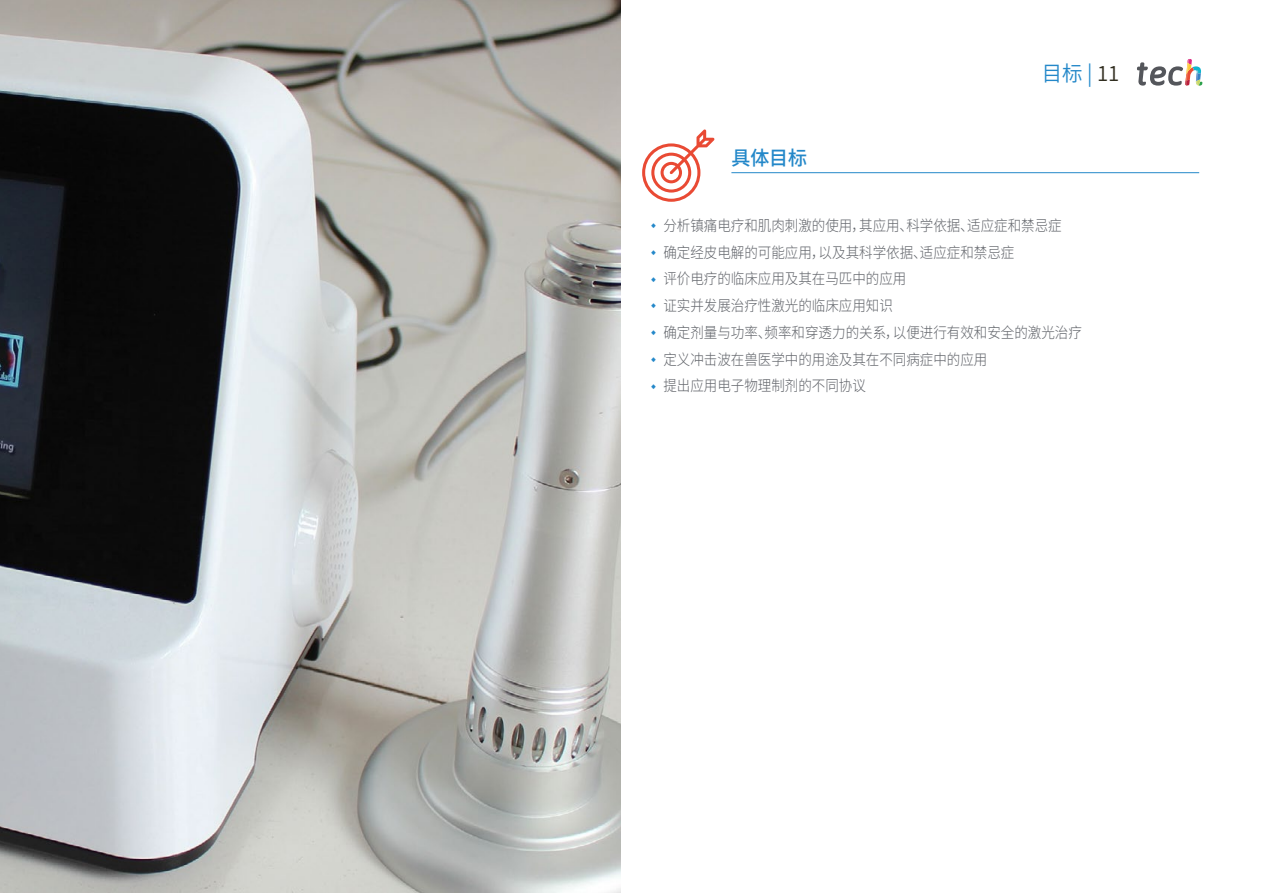
<style>
.page{position:relative;width:1263px;height:893px;background:#fff}
.page>*{position:absolute;margin:0;border:0;box-sizing:border-box;transform-origin:0 0}
.t1{font:21px "Source Han Sans CN";color:#2488c9}
.t2{font:500 19.5px "Source Han Sans CN";color:#2488c9}
.t3{font:300 15px/26.7px "Source Han Sans CN";color:#61646a;scale:.9 1}
.s1{color:#2289cb}
.s2{color:#312e20}
</style>
<div class="page">
<img style="left:0;top:0;width:621px;height:893px">
<hr style="left:731px;top:172px;width:468px;height:1px;background:#2488c9">
<svg style="left:642px;top:129px;width:72px;height:73px"></svg>
<svg style="left:1137px;top:59px;width:65px;height:27px"></svg>
<h2 class="t2" style="left:731px;top:147px;width:77px">具体目标</h2>
<h1 class="t1" style="left:1042px;top:61px;width:79px">目标 <span class="s1">|</span> <span class="s2">11</span></h1>
<p class="t3" style="left:663px;top:212px;width:466px">分析镇痛电疗和肌肉刺激的使用，其应用、科学依据、适应症和禁忌症<br>确定经皮电解的可能应用，以及其科学依据、适应症和禁忌症<br>评价电疗的临床应用及其在马匹中的应用<br>证实并发展治疗性激光的临床应用知识<br>确定剂量与功率、频率和穿透力的关系，以便进行有效和安全的激光治疗定义冲击波在兽医学中的用途及其在不同病症中的应用<br>提出应用电子物理制剂的不同协议</p>
</div>
